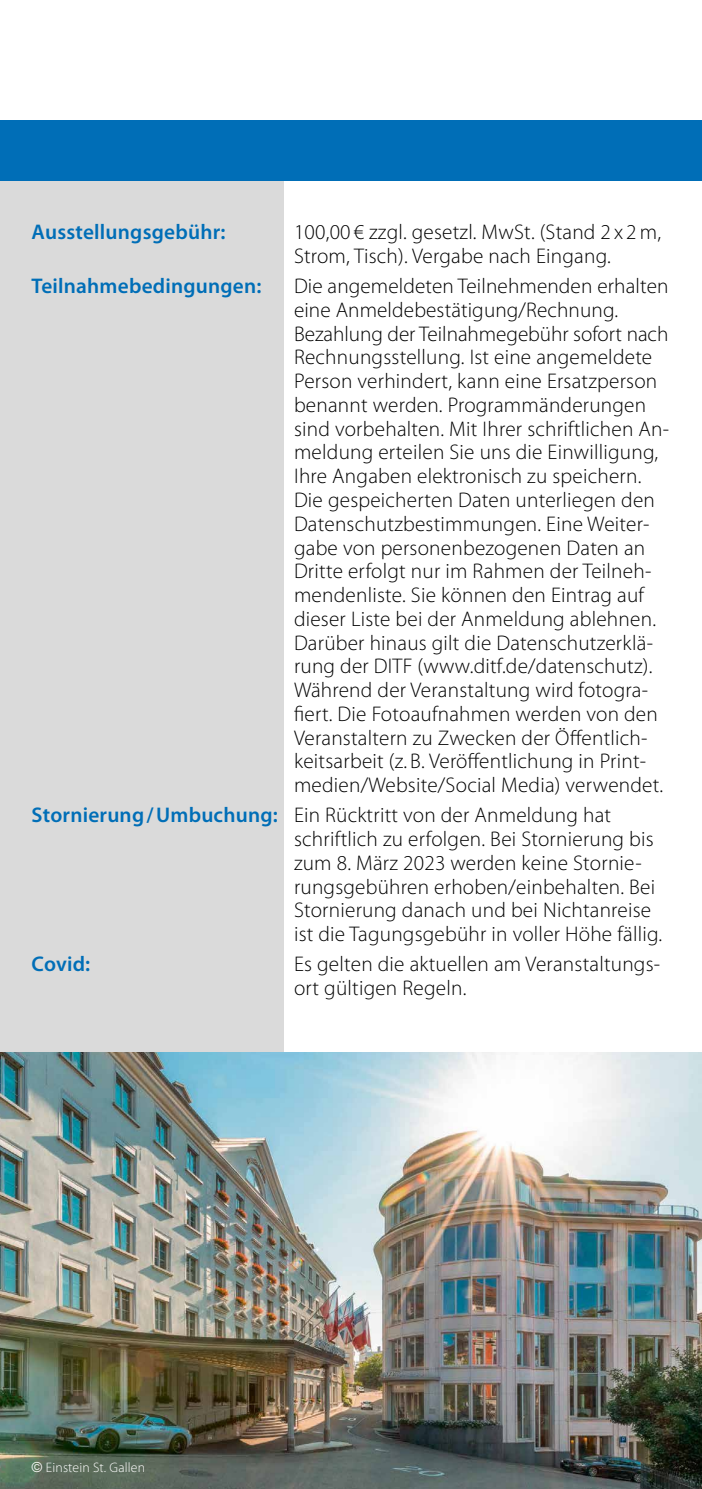
<style>
.page{position:relative;width:702px;height:1489px;background:#fff}
.page>*{position:absolute;margin:0;border:0;box-sizing:border-box;transform-origin:0 0}
.t1{font:300 21.25px/23.8px "Myriad Pro";letter-spacing:.01em;color:#000}
.t2{font:600 21.25px "Myriad Pro";letter-spacing:.01em;color:#006eb7}
.t3{font:300 13.75px "Myriad Pro";letter-spacing:.01em;color:#fff}
.s1{font-weight:600;color:#006eb7}
.s2{font-family:"Univers LT Std"}
</style>
<div class="page">
<div style="left:0;top:163px;width:283px;height:1325px;background:#dadada"></div>
<img style="left:0;top:1052px;width:702px;height:436px">
<div style="left:0;top:120px;width:702px;height:61px;background:#006eb7"></div>
<p class="t2" style="left:32px;top:219px;width:195px">Ausstellungsgebühr:</p>
<p class="t1" style="left:294px;top:220px;width:368px">100,00 € zzgl. gesetzl. MwSt. (Stand 2 x 2 m,<br>Strom, Tisch). Vergabe nach Eingang.</p>
<p class="t2" style="left:32px;top:272px;width:231px">Teilnahmebedingungen:</p>
<p class="t1" style="left:294px;top:274px;width:376px">Die angemeldeten Teilnehmenden erhalten eine Anmeldebestätigung/Rechnung.<br>Bezahlung der Teilnahmegebühr sofort nach Rechnungsstellung. Ist eine angemeldete Person verhindert, kann eine Ersatzperson benannt werden. Programmänderungen sind vorbehalten. Mit Ihrer schriftlichen An&shy;meldung erteilen Sie uns die Einwilligung, Ihre Angaben elektronisch zu speichern.<br>Die gespeicherten Daten unterliegen den Datenschutzbestimmungen. Eine Weiter&shy;gabe von personenbezogenen Daten an Dritte erfolgt nur im Rahmen der Teilneh&shy;mendenliste. Sie können den Eintrag auf dieser Liste bei der Anmeldung ablehnen.<br>Darüber hinaus gilt die Datenschutzerklä&shy;rung der DITF (www.ditf.de/datenschutz).<br>Während der Veranstaltung wird fotogra&shy;fiert. Die Fotoaufnahmen werden von den Veranstaltern zu Zwecken der Öffentlich&shy;keitsarbeit (z. B. Veröffentlichung in Print&shy;medien/Website/Social Media) verwendet.</p>
<p class="t1" style="left:294px;top:803px;width:370px;text-indent:-262px"><span class="s1">Stornierung/Umbuchung:</span> Ein Rücktritt von der Anmeldung hat schriftlich zu erfolgen. Bei Stornierung bis zum 8. März 2023 werden keine Stornie&shy;rungsgebühren erhoben/einbehalten. Bei Stornierung danach und bei Nichtanreise ist die Tagungsgebühr in voller Höhe fällig.</p>
<p class="t2" style="left:32px;top:950px;width:60px">Covid:</p>
<p class="t1" style="left:294px;top:951px;width:368px">Es gelten die aktuellen am Veranstaltungs&shy;ort gültigen Regeln.</p>
<p class="t3" style="left:32px;top:1458px;width:115px"><span class="s2">©</span> Einstein St. Gallen</p>
</div>
